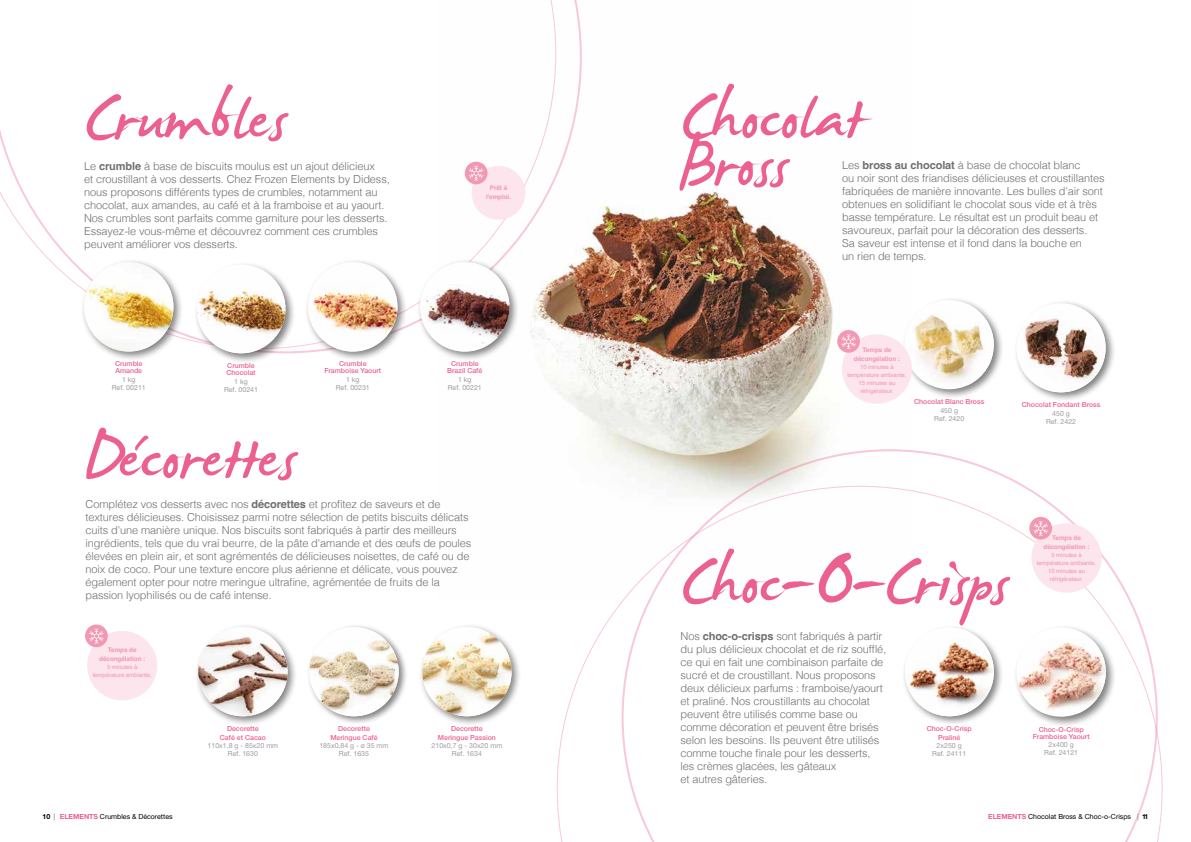
<style>
.page{position:relative;width:1191px;height:842px;background:#fff}
.page>*{position:absolute;margin:0;border:0;box-sizing:border-box;transform-origin:0 0}
.t1{font:104px "James Fajardo";color:#ec6090}
.t2{font:75px "James Fajardo";color:#ec6090}
.t3{font:300 11px/13px "Helvetica";letter-spacing:-.01em;color:#706f6f}
.t4{font:500 7px/7px "Helvetica Neue LT Std";color:#ec6090;text-align:center}
.t5{font:7px/8.4px "Helvetica Neue LT Std";color:#9d9d9c;text-align:center}
.t6{font:7px "Helvetica Neue LT Std";color:#000}
.t7{font:700 7px "Helvetica Neue LT Std";color:#000}
.t8{font:700 6.4px/8.8px "Helvetica";letter-spacing:-.01em;color:#f298b3;text-align:center}
.t9{font:6px/8px "Helvetica";letter-spacing:-.01em;color:#f298b3;text-align:center}
.s1{font-weight:700}
.s2{font-weight:700;color:#ec6090}
</style>
<div class="page">
<img style="left:543px;top:183px;width:317px;height:278px">
<svg style="left:621px;top:449px;width:536px;height:393px"></svg>
<div style="left:1013px;top:300px;width:103px;height:103px;background:#000;opacity:.5"></div>
<div style="left:1016px;top:303px;width:89px;height:89px;background:#fff;border-radius:50%"></div>
<img style="left:1016px;top:310px;width:89px;height:82px">
<div style="left:901px;top:297px;width:103px;height:102px;background:#000;opacity:.5"></div>
<div style="left:904px;top:300px;width:89px;height:89px;background:#fff;border-radius:50%"></div>
<img style="left:904px;top:304px;width:89px;height:81px">
<div style="left:842px;top:334px;width:70px;height:70px;background:#fce5ec;border-radius:50%"></div>
<div style="left:837px;top:330px;width:23px;height:23px;background:#f298b3;border-radius:50%"></div>
<svg style="left:841px;top:334px;width:15px;height:15px"></svg>
<svg style="left:296px;top:0;width:286px;height:353px"></svg>
<svg style="left:0;top:0;width:556px;height:349px"></svg>
<div style="left:81px;top:259px;width:103px;height:103px;background:#000;opacity:.5"></div>
<img style="left:84px;top:262px;width:89px;height:90px;border-radius:45px">
<div style="left:416px;top:259px;width:104px;height:103px;background:#000;opacity:.5"></div>
<img style="left:420px;top:262px;width:89px;height:90px;border-radius:45px">
<div style="left:304px;top:259px;width:104px;height:103px;background:#000;opacity:.5"></div>
<img style="left:308px;top:262px;width:89px;height:90px;border-radius:45px">
<div style="left:193px;top:261px;width:103px;height:103px;background:#000;opacity:.5"></div>
<img style="left:197px;top:268px;width:88px;height:85px">
<div style="left:471px;top:166px;width:54px;height:54px;background:#fce5ec;border-radius:50%"></div>
<div style="left:465px;top:162px;width:22px;height:22px;background:#f298b3;border-radius:50%"></div>
<svg style="left:469px;top:166px;width:14px;height:15px"></svg>
<div style="left:1013px;top:624px;width:103px;height:103px;background:#000;opacity:.5"></div>
<div style="left:1016px;top:627px;width:89px;height:90px;background:#fff;border-radius:50%"></div>
<img style="left:1016px;top:639px;width:89px;height:74px">
<div style="left:901px;top:624px;width:103px;height:102px;background:#000;opacity:.5"></div>
<img style="left:905px;top:627px;width:89px;height:89px;border-radius:44px">
<div style="left:419px;top:623px;width:103px;height:104px;background:#000;opacity:.5"></div>
<img style="left:422px;top:627px;width:89px;height:89px;border-radius:45px">
<div style="left:306px;top:624px;width:102px;height:101px;background:#000;opacity:.5"></div>
<img style="left:309px;top:631px;width:90px;height:85px">
<div style="left:195px;top:623px;width:103px;height:104px;background:#000;opacity:.5"></div>
<img style="left:198px;top:627px;width:89px;height:89px;border-radius:45px">
<div style="left:87px;top:631px;width:70px;height:69px;background:#fce5ec;border-radius:50%"></div>
<svg style="left:85px;top:624px;width:23px;height:23px"></svg>
<svg style="left:89px;top:628px;width:15px;height:16px"></svg>
<div style="left:1031px;top:523px;width:70px;height:70px;background:#fce5ec;border-radius:50%"></div>
<div style="left:1029px;top:517px;width:23px;height:22px;background:#f298b3;border-radius:50%"></div>
<svg style="left:1033px;top:521px;width:15px;height:15px"></svg>
<h1 class="t1" style="left:84px;top:65px;width:204px">Crumbles</h1>
<p class="t3" style="left:84px;top:159px;width:307px">Le <span class="s1">crumble</span> à base de biscuits moulus est un ajout délicieux<br>et croustillant à vos desserts. Chez Frozen Elements by Didess, nous proposons différents types de crumbles, notamment au chocolat, aux amandes, au café et à la framboise et au yaourt.<br>Nos crumbles sont parfaits comme garniture pour les desserts.<br>Essayez-le vous-même et découvrez comment ces crumbles peuvent améliorer vos desserts.</p>
<p class="t4" style="left:115px;top:360px;width:29px;text-align:left">Crumble<br>Amande</p>
<p class="t5" style="left:112px;top:375px;width:35px">1 kg<br>Ref. 00211</p>
<p class="t4" style="left:226px;top:362px;width:31px;text-align:left">Crumble<br>Chocolat</p>
<p class="t5" style="left:224px;top:377px;width:35px">1 kg<br>Ref. 00241</p>
<p class="t4" style="left:324px;top:360px;width:58px">Crumble<br>Framboise Yaourt</p>
<p class="t5" style="left:336px;top:375px;width:35px">1 kg<br>Ref. 00231</p>
<p class="t8" style="left:486px;top:184px;width:27px">Prêt à l'emploi.</p>
<p class="t4" style="left:447px;top:360px;width:37px">Crumble<br>Brazil Café</p>
<p class="t5" style="left:448px;top:375px;width:35px">1 kg<br>Ref. 00221</p>
<h1 class="t1" style="left:85px;top:404px;width:213px">Decorettes</h1>
<p class="t3" style="left:86px;top:497px;width:387px">Complétez vos desserts avec nos <span class="s1">décorettes</span> et profitez de saveurs et de textures délicieuses. Choisissez parmi notre sélection de petits biscuits délicats cuits d'une manière unique. Nos biscuits sont fabriqués à partir des meilleurs ingrédients, tels que du vrai beurre, de la pâte d'amande et des œufs de poules élevées en plein air, et sont agrémentés de délicieuses noisettes, de café ou de noix de coco. Pour une texture encore plus aérienne et délicate, vous pouvez également opter pour notre meringue ultrafine, agrémentée de fruits de la passion lyophilisés ou de café intense.</p>
<h2 class="t2" style="left:131px;top:419px;width:8px">'</h2>
<p class="t8" style="left:99px;top:646px;width:48px">Temps de décongélation :</p>
<p class="t9" style="left:93px;top:663px;width:61px">5 minutes à température ambiante,</p>
<p class="t4" style="left:220px;top:724px;width:48px;line-height:8.4px">Decorette<br>Café et Cacao</p>
<p class="t5" style="left:207px;top:741px;width:72px">110x1,8 g - 85x20 mm<br>Ref. 1630</p>
<p class="t4" style="left:330px;top:724px;width:49px;line-height:8.4px">Decorette<br>Meringue Café</p>
<p class="t5" style="left:319px;top:741px;width:71px">185x0,84 g - ø 35 mm<br>Ref. 1635</p>
<p class="t4" style="left:438px;top:724px;width:59px;line-height:8.4px">Decorette<br>Meringue Passion</p>
<p class="t5" style="left:431px;top:741px;width:72px">210x0,7 g - 30x20 mm<br>Ref. 1634</p>
<h1 class="t1" style="left:680px;top:64px;width:185px">Chocolat</h1>
<h1 class="t1" style="left:680px;top:111px;width:109px">Bross</h1>
<p class="t3" style="left:842px;top:158px;width:264px">Les <span class="s1">bross au chocolat</span> à base de chocolat blanc<br>ou noir sont des friandises délicieuses et croustillantes fabriquées de manière innovante. Les bulles d'air sont obtenues en solidifiant le chocolat sous vide et à très basse température. Le résultat est un produit beau et savoureux, parfait pour la décoration des desserts.<br>Sa saveur est intense et il fond dans la bouche en<br>un rien de temps.</p>
<p class="t8" style="left:854px;top:346px;width:48px">Temps de décongélation :</p>
<p class="t9" style="left:847px;top:363px;width:61px">10 minutes à température ambiante,<br>15 minutes au réfrigérateur.</p>
<p class="t4" style="left:914px;top:398px;width:72px">Chocolat Blanc Bross</p>
<p class="t5" style="left:934px;top:406px;width:32px">450 g<br>Ref. 2420</p>
<p class="t4" style="left:1021px;top:401px;width:80px">Chocolat Fondant Bross</p>
<p class="t5" style="left:1046px;top:409px;width:32px">450 g<br>Ref. 2422</p>
<h1 class="t1" style="left:680px;top:529px;width:329px">Choc-O-Crisps</h1>
<p class="t3" style="left:680px;top:629px;width:207px">Nos <span class="s1">choc-o-crisps</span> sont fabriqués à partir du plus délicieux chocolat et de riz soufflé, ce qui en fait une combinaison parfaite de sucré et de croustillant. Nous proposons deux délicieux parfums : framboise/yaourt et praliné. Nos croustillants au chocolat peuvent être utilisés comme base ou comme décoration et peuvent être brisés selon les besoins. Ils peuvent être utilisés comme touche finale pour les desserts, les crèmes glacées, les gâteaux<br>et autres gâteries.</p>
<p class="t4" style="left:926px;top:724px;width:46px;line-height:8.4px">Choc-O-Crisp<br>Praliné</p>
<p class="t5" style="left:932px;top:741px;width:35px">2x250 g<br>Ref. 24111</p>
<p class="t8" style="left:1043px;top:534px;width:48px">Temps de décongélation :</p>
<p class="t9" style="left:1037px;top:551px;width:61px">5 minutes à température ambiante,<br>10 minutes au réfrigérateur.</p>
<p class="t4" style="left:1032px;top:725px;width:58px">Choc-O-Crisp<br>Framboise Yaourt</p>
<p class="t5" style="left:1044px;top:740px;width:35px">2x400 g<br>Ref. 24121</p>
<p class="t7" style="left:42px;top:812px;width:9px">10</p>
<p class="t6" style="left:60px;top:812px;width:114px"><span class="s2">ELEMENTS</span> Crumbles &amp; Décorettes</p>
<p class="t6" style="left:988px;top:812px;width:144px"><span class="s2">ELEMENTS</span> Chocolat Bross &amp; Choc-o-Crisps</p>
<p class="t7" style="left:1142px;top:812px;width:8px">11</p>
</div>
